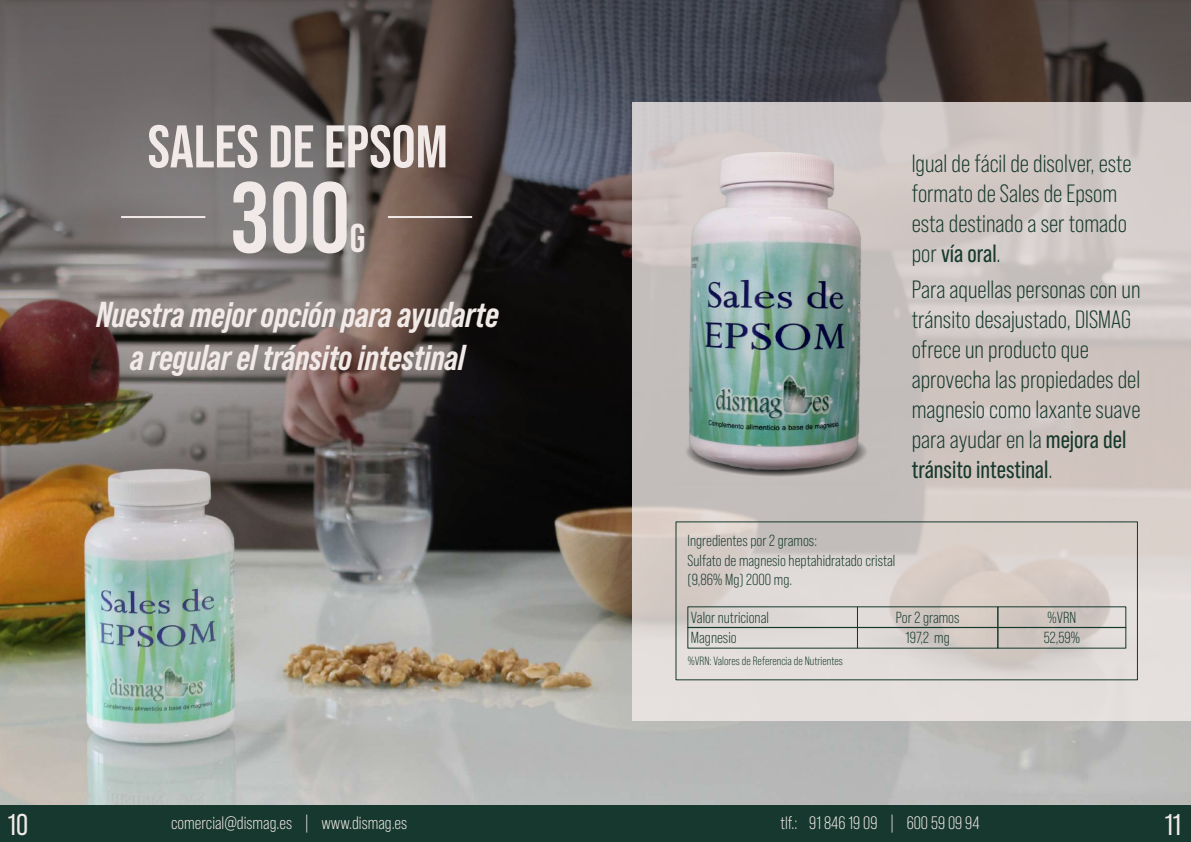
<style>
.page{position:relative;width:1191px;height:842px;background:#fff}
.page>*{position:absolute;margin:0;border:0;box-sizing:border-box;transform-origin:0 0}
.t1{font:100px "Bebas Neue";color:#f1eae8}
.t2{font:60px "Bebas Neue";color:#f1eae8}
.t3{font:40px "Bebas Neue";color:#f1eae8}
.t4{font:italic 700 36px/43.2px "Bebas Neue Pro";color:#f1eae8;text-align:center}
.t5{font:30px "Bebas Neue Pro";color:#f1eae8}
.t6{font:25px/30px "Bebas Neue Pro";color:#16382d}
.t7{font:18px "Bebas Neue Pro";color:#f1eae8}
.t8{font:16px/20.6px "Bebas Neue Pro";color:#16382d}
.t9{font:12px "Bebas Neue Pro";color:#16382d}
.s1{font-style:inherit}
</style>
<div class="page">
<img style="left:0;top:0;width:1191px;height:806px">
<hr style="left:121px;top:216px;width:84px;height:2px;background:#f1eae8">
<hr style="left:388px;top:216px;width:84px;height:2px;background:#f1eae8">
<svg style="left:632px;top:102px;width:559px;height:618px;background:#d2cac7"></svg>
<img style="left:672px;top:137px;width:207px;height:351px">
<div style="left:687px;top:627px;width:170px;height:21px;border:1px solid #16382d"></div>
<div style="left:857px;top:627px;width:141px;height:21px;border:1px solid #16382d"></div>
<div style="left:997px;top:627px;width:129px;height:21px;border:1px solid #16382d"></div>
<div style="left:0;top:806px;width:1191px;height:36px;background:#17382e"></div>
<h2 class="t2" style="left:148px;top:113px;width:302px">SALES DE EPSOM</h2>
<h1 class="t1" style="left:230px;top:161px;width:121px">300</h1>
<h3 class="t3" style="left:350px;top:216px;width:17px">g</h3>
<h3 class="t4" style="left:97px;top:292px;width:404px">Nuestra mejor opción para ayudarte a regular el tránsito intestinal</h3>
<p class="t6" style="left:911px;top:148px;width:221px">Igual de fácil de disolver, este formato de Sales de Epsom esta destinado a ser tomado por <span class="s1">vía oral</span>.</p>
<p class="t6" style="left:911px;top:274px;width:230px">Para aquellas personas con un tránsito desajustado, DISMAG ofrece un producto que aprovecha las propiedades del magnesio como laxante suave para ayudar en la <span class="s1">mejora del tránsito intestinal</span>.</p>
<p class="t8" style="left:687px;top:531px;width:209px;line-height:19.2px">Ingredientes por 2 gramos:<br>Sulfato de magnesio heptahidratado cristal (9,86% Mg) 2000 mg.</p>
<p class="t8" style="left:691px;top:607px;width:80px">Valor nutricional<br>Magnesio</p>
<p class="t8" style="left:895px;top:607px;width:65px;text-align:center">Por 2 gramos<br>197,2 mg</p>
<p class="t8" style="left:1043px;top:607px;width:38px">%VRN<br>52,59%</p>
<p class="t9" style="left:688px;top:654px;width:156px">%VRN: Valores de Referencia de Nutrientes</p>
<p class="t5" style="left:8px;top:807px;width:22px">10</p>
<p class="t7" style="left:171px;top:813px;width:237px">comercial@dismag.es | www.dismag.es</p>
<p class="t7" style="left:780px;top:813px;width:201px">tlf.: 91 846 19 09 | 600 59 09 94</p>
<p class="t5" style="left:1164px;top:807px;width:18px">11</p>
</div>
